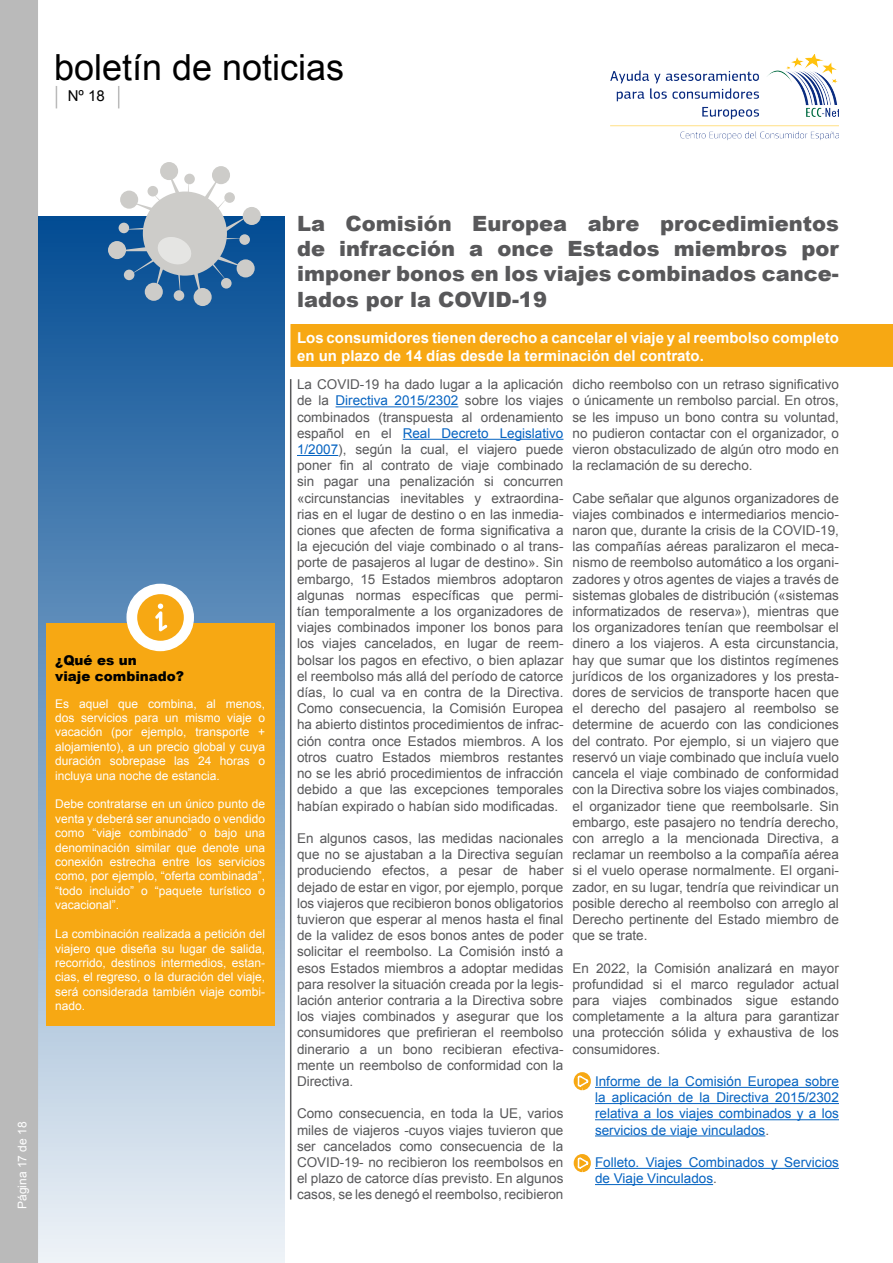
<style>
.page{position:relative;width:893px;height:1263px;background:#fff}
.page>*{position:absolute;margin:0;border:0;box-sizing:border-box;transform-origin:0 0}
.t1{font:36px "Arial";color:#000}
.t2{font:900 21px/25.2px "Arial";color:#58585a;text-align:justify}
.t3{font:700 15px/18px "Arial";color:#fff}
.t4{font:15px "Arial";color:#000}
.t5{font:13.5px/16.2px "Arial";color:#58585a;text-align:justify}
.t6{font:13.5px/16.2px "Arial";color:#0563c1;text-align:justify}
.t7{font:900 13.5px/16.2px "Arial";color:#000}
.t8{font:12px/14.4px "Arial";color:#fff;text-align:justify}
.s1{color:#0563c1}
.s2{color:#58585a}
</style>
<div class="page">
<div style="left:0;top:0;width:38px;height:1263px;background:#bababa"></div>
<svg style="left:16px;top:1215px;width:11px;height:2px"></svg>
<svg style="left:56px;top:86px;width:1px;height:22px"></svg>
<svg style="left:118px;top:86px;width:1px;height:22px"></svg>
<img style="left:610px;top:54px;width:229px;height:86px">
<div style="left:38px;top:216px;width:247px;height:1047px;background:linear-gradient(to bottom,#024c93,#eff3f8)"></div>
<div style="left:290px;top:324px;width:603px;height:43px;background:#f7a813"></div>
<hr style="left:290px;top:379px;width:1px;height:820px;background:#58585a">
<hr style="left:336px;top:406px;width:122px;height:1px;background:#0563c1">
<hr style="left:403px;top:439px;width:160px;height:1px;background:#0563c1">
<hr style="left:297px;top:455px;width:41px;height:1px;background:#0563c1">
<hr style="left:595px;top:1087px;width:244px;height:1px;background:#0563c1">
<hr style="left:595px;top:1103px;width:244px;height:1px;background:#0563c1">
<hr style="left:595px;top:1119px;width:244px;height:1px;background:#0563c1">
<hr style="left:595px;top:1135px;width:170px;height:1px;background:#0563c1">
<hr style="left:595px;top:1168px;width:244px;height:1px;background:#0563c1">
<hr style="left:595px;top:1184px;width:118px;height:1px;background:#0563c1">
<svg style="left:574px;top:1072px;width:17px;height:18px"></svg>
<svg style="left:576px;top:1074px;width:13px;height:14px"></svg>
<svg style="left:574px;top:1154px;width:17px;height:18px"></svg>
<svg style="left:576px;top:1156px;width:13px;height:14px"></svg>
<div style="left:46px;top:623px;width:229px;height:403px;background:#f7a813"></div>
<div style="left:127px;top:584px;width:66px;height:66px;background:#fff;border-radius:50%"></div>
<div style="left:126px;top:584px;width:68px;height:67px;border:2px solid #fff;border-radius:50%"></div>
<svg style="left:137px;top:594px;width:47px;height:47px"></svg>
<div style="left:194px;top:288px;width:18px;height:18px;background:#cdccc9;border-radius:50%"></div>
<div style="left:237px;top:259px;width:18px;height:18px;background:#cdccc9;border-radius:50%"></div>
<div style="left:243px;top:207px;width:18px;height:18px;background:#cdccc9;border-radius:50%"></div>
<div style="left:160px;top:162px;width:18px;height:18px;background:#cdccc9;border-radius:50%"></div>
<div style="left:108px;top:241px;width:18px;height:18px;background:#cdccc9;border-radius:50%"></div>
<svg style="left:113px;top:166px;width:137px;height:137px"></svg>
<h1 class="t1" style="left:54px;top:43px;width:292px">boletín de noticias</h1>
<p class="t4" style="left:68px;top:86px;width:39px">Nº 18</p>
<p class="t7" style="left:55px;top:651px;width:131px">¿Qué es un<br>viaje combinado?</p>
<p class="t8" style="left:55px;top:696px;width:211px">Es aquel que combina, al menos, dos servicios para un mismo viaje o vacación (por ejemplo, transporte + alojamiento), a un precio global y cuya duración sobrepase las 24 horas o incluya una noche de estancia.</p>
<p class="t8" style="left:55px;top:797px;width:211px">Debe contratarse en un único punto de venta y deberá ser anunciado o vendido como “viaje combinado” o bajo una denominación similar que denote una conexión estrecha entre los servicios como, por ejemplo, “oferta combinada”, “todo incluido” o “paquete turístico o vacacional”.</p>
<p class="t8" style="left:55px;top:926px;width:211px">La combinación realizada a petición del viajero que diseña su lugar de salida, recorrido, destinos intermedios, estan&shy;cias, el regreso, o la duración del viaje, será considerada también viaje combi&shy;nado.</p>
<p class="t8" style="left:15px;top:1209px;width:89px;rotate:-90deg">Página 17 de 18</p>
<h2 class="t2" style="left:297px;top:210px;width:543px">La Comisión Europea abre procedimientos de infracción a once Estados miembros por imponer bonos en los viajes combinados cance&shy;lados por la COVID-19</h2>
<p class="t3" style="left:297px;top:329px;width:543px">Los consumidores tienen derecho a cancelar el viaje y al reembolso completo en un plazo de 14 días desde la terminación del contrato.</p>
<p class="t5" style="left:297px;top:376px;width:268px">La COVID-19 ha dado lugar a la aplicación de la <span class="s1">Directiva 2015/2302</span> sobre los viajes combinados (transpuesta al ordenamiento español en el <span class="s1">Real Decreto Legislativo 1/2007</span>), según la cual, el viajero puede poner fin al contrato de viaje combinado sin pagar una penalización si concurren «circunstancias inevitables y extraordina&shy;rias en el lugar de destino o en las inmedia&shy;ciones que afecten de forma significativa a la ejecución del viaje combinado o al trans&shy;porte de pasajeros al lugar de destino». Sin embargo, 15 Estados miembros adoptaron algunas normas específicas que permi&shy;tían temporalmente a los organizadores de viajes combinados imponer los bonos para los viajes cancelados, en lugar de reem&shy;bolsar los pagos en efectivo, o bien aplazar el reembolso más allá del período de catorce días, lo cual va en contra de la Directiva.<br>Como consecuencia, la Comisión Europea ha abierto distintos procedimientos de infrac&shy;ción contra once Estados miembros. A los otros cuatro Estados miembros restantes no se les abrió procedimientos de infracción debido a que las excepciones temporales habían expirado o habían sido modificadas.</p>
<p class="t5" style="left:297px;top:830px;width:268px">En algunos casos, las medidas nacionales que no se ajustaban a la Directiva seguían produciendo efectos, a pesar de haber dejado de estar en vigor, por ejemplo, porque los viajeros que recibieron bonos obligatorios tuvieron que esperar al menos hasta el final de la validez de esos bonos antes de poder solicitar el reembolso. La Comisión instó a esos Estados miembros a adoptar medidas para resolver la situación creada por la legis&shy;lación anterior contraria a la Directiva sobre los viajes combinados y asegurar que los consumidores que prefirieran el reembolso dinerario a un bono recibieran efectiva&shy;mente un reembolso de conformidad con la Directiva.</p>
<p class="t5" style="left:297px;top:1105px;width:268px">Como consecuencia, en toda la UE, varios miles de viajeros -cuyos viajes tuvieron que ser cancelados como consecuencia de la COVID-19- no recibieron los reembolsos en el plazo de catorce días previsto. En algunos casos, se les denegó el reembolso, recibieron</p>
<p class="t5" style="left:572px;top:376px;width:268px">dicho reembolso con un retraso significativo o únicamente un rembolso parcial. En otros, se les impuso un bono contra su voluntad, no pudieron contactar con el organizador, o vieron obstaculizado de algún otro modo en la reclamación de su derecho.</p>
<p class="t5" style="left:572px;top:490px;width:268px">Cabe señalar que algunos organizadores de viajes combinados e intermediarios mencio&shy;naron que, durante la crisis de la COVID-19, las compañías aéreas paralizaron el meca&shy;nismo de reembolso automático a los organi&shy;zadores y otros agentes de viajes a través de sistemas globales de distribución («sistemas informatizados de reserva»), mientras que los organizadores tenían que reembolsar el dinero a los viajeros. A esta circunstancia, hay que sumar que los distintos regímenes jurídicos de los organizadores y los presta&shy;dores de servicios de transporte hacen que el derecho del pasajero al reembolso se determine de acuerdo con las condiciones del contrato. Por ejemplo, si un viajero que reservó un viaje combinado que incluía vuelo cancela el viaje combinado de conformidad con la Directiva sobre los viajes combinados, el organizador tiene que reembolsarle. Sin embargo, este pasajero no tendría derecho, con arreglo a la mencionada Directiva, a reclamar un reembolso a la compañía aérea si el vuelo operase normalmente. El organi&shy;zador, en su lugar, tendría que reivindicar un posible derecho al reembolso con arreglo al Derecho pertinente del Estado miembro de que se trate.</p>
<p class="t5" style="left:572px;top:959px;width:268px">En 2022, la Comisión analizará en mayor profundidad si el marco regulador actual para viajes combinados sigue estando completamente a la altura para garantizar una protección sólida y exhaustiva de los consumidores.</p>
<p class="t6" style="left:595px;top:1073px;width:245px">Informe de la Comisión Europea sobre la aplicación de la Directiva 2015/2302 relativa a los viajes combinados y a los servicios de viaje vinculados<span class="s2">.</span></p>
<p class="t6" style="left:595px;top:1154px;width:245px">Folleto. Viajes Combinados y Servicios de Viaje Vinculados<span class="s2">.</span></p>
</div>
